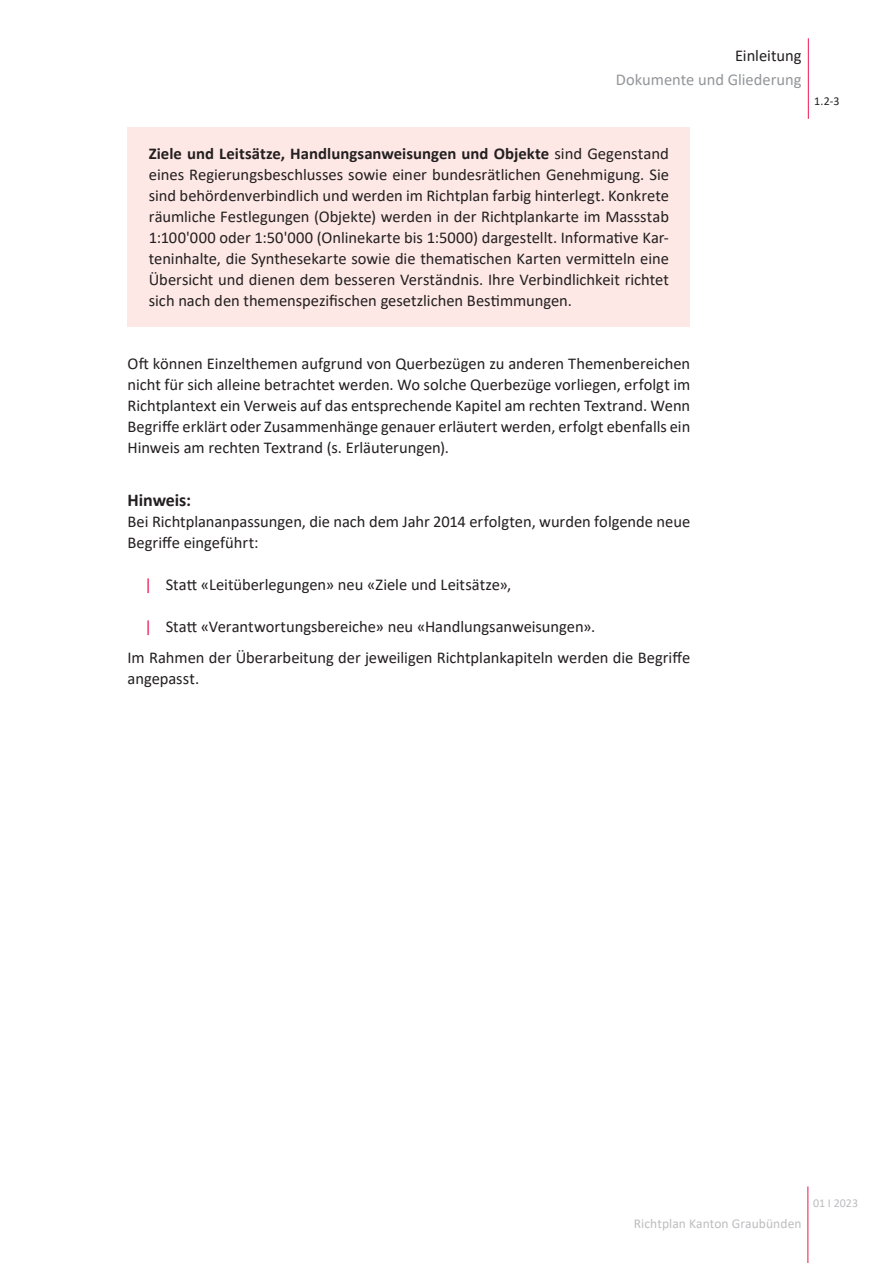
<style>
.page{position:relative;width:893px;height:1263px;background:#fff}
.page>*{position:absolute;margin:0;border:0;box-sizing:border-box;transform-origin:0 0}
.Titel_5_12pt{font:700 18px "Calibri";letter-spacing:-.005em;color:#231f20}
.Fliesstext_Blocksatz{font:16.5px/21px "Calibri";letter-spacing:-.005em;color:#231f20;text-align:justify}
.t1{font:16.5px "Calibri";letter-spacing:-.005em;color:#939598}
.t2{font:13.5px "Calibri";letter-spacing:.005em;color:#bcbdc0}
.t3{font:12px "Calibri";letter-spacing:.005em;color:#bcbdc0}
.t4{font:12px "Calibri";color:#231f20}
.s1{font-weight:700}
.s2{color:#ed1451}
</style>
<div class="page">
<hr style="left:807px;top:1186px;width:1px;height:77px;background:#ed1451">
<hr style="left:808px;top:38px;width:1px;height:81px;background:#ed1451">
<div style="left:128px;top:128px;width:562px;height:199px;background:#fde8e5"></div>
<p class="Fliesstext_Blocksatz" style="left:735px;top:45px;width:68px">Einleitung</p>
<p class="t1" style="left:616px;top:68px;width:187px">Dokumente und Gliederung</p>
<p class="t4" style="left:814px;top:93px;width:27px">1.2-3</p>
<p class="Fliesstext_Blocksatz" style="left:149px;top:143px;width:522px"><span class="s1">Ziele und Leitsätze, Handlungsanweisungen und Objekte</span> sind Gegenstand eines Regierungsbeschlusses sowie einer bundesrätlichen Genehmigung. Sie sind behördenverbindlich und werden im Richtplan farbig hinterlegt. Konkrete räumliche Festlegungen (Objekte) werden in der Richtplankarte im Massstab 1:100'000 oder 1:50'000 (Onlinekarte bis 1:5000) dargestellt. Informative Kar&shy;teninhalte, die Synthesekarte sowie die thematischen Karten vermitteln eine Übersicht und dienen dem besseren Verständnis. Ihre Verbindlichkeit richtet sich nach den themenspezifischen gesetzlichen Bestimmungen.</p>
<p class="Fliesstext_Blocksatz" style="left:128px;top:353px;width:564px">Oft können Einzelthemen aufgrund von Querbezügen zu anderen Themenbereichen nicht für sich alleine betrachtet werden. Wo solche Querbezüge vorliegen, erfolgt im Richtplantext ein Verweis auf das entsprechende Kapitel am rechten Textrand. Wenn Begriffe erklärt oder Zusammenhänge genauer erläutert werden, erfolgt ebenfalls ein Hinweis am rechten Textrand (s. Erläuterungen).</p>
<p class="Titel_5_12pt" style="left:128px;top:487px;width:65px">Hinweis:</p>
<p class="Fliesstext_Blocksatz" style="left:128px;top:510px;width:564px">Bei Richtplananpassungen, die nach dem Jahr 2014 erfolgten, wurden folgende neue<br>Begriffe eingeführt:</p>
<p class="Fliesstext_Blocksatz" style="left:145px;top:573px;width:368px"><span class="s2">|</span> Statt «Leitüberlegungen» neu «Ziele und Leitsätze»,</p>
<p class="Fliesstext_Blocksatz" style="left:145px;top:615px;width:452px"><span class="s2">|</span> Statt «Verantwortungsbereiche» neu «Handlungsanweisungen».</p>
<p class="Fliesstext_Blocksatz" style="left:128px;top:647px;width:564px">Im Rahmen der Überarbeitung der jeweiligen Richtplankapiteln werden die Begriffe angepasst.</p>
<p class="t2" style="left:634px;top:1214px;width:169px">Richtplan Kanton Graubünden</p>
<p class="t3" style="left:813px;top:1194px;width:47px">01 I 2023</p>
</div>
